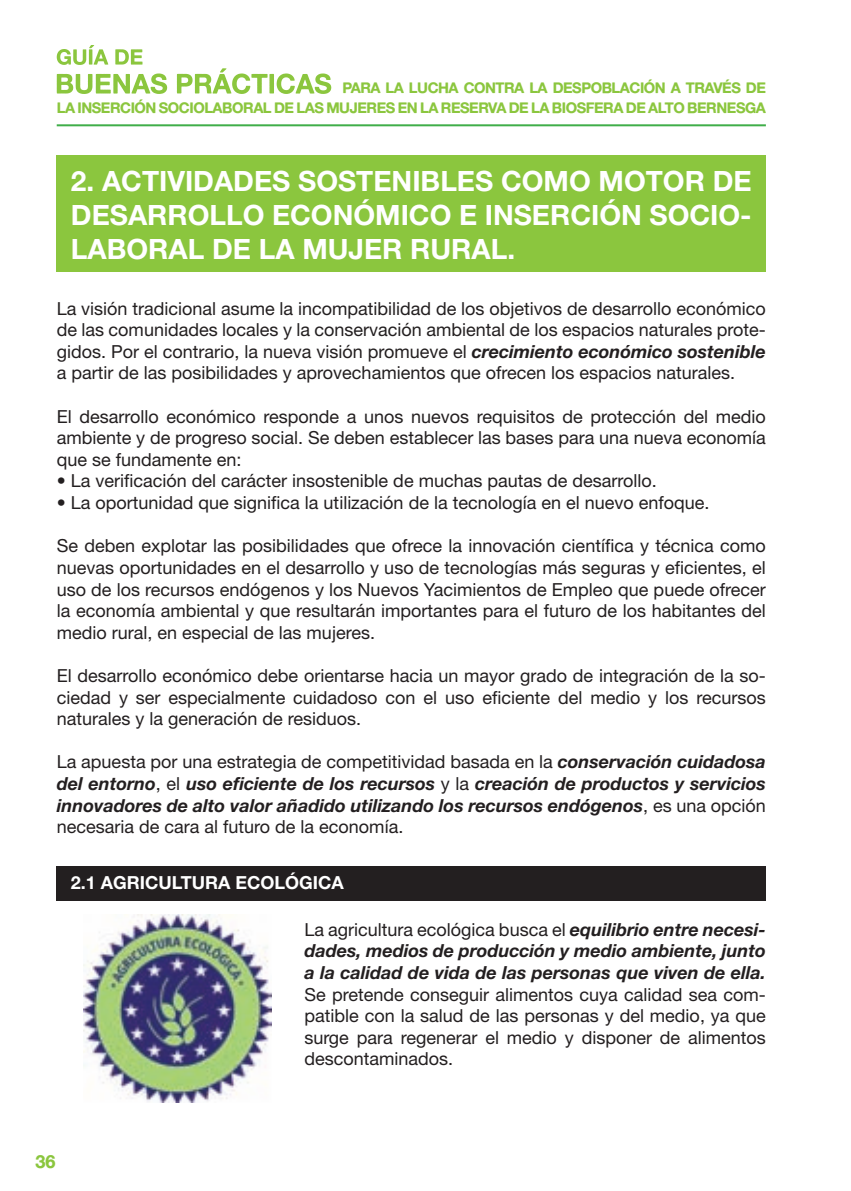
<style>
.page{position:relative;width:851px;height:1191px;background:#fff}
.page>*{position:absolute;margin:0;border:0;box-sizing:border-box;transform-origin:0 0}
.t1{font:700 28px/33.6px "Helvetica Neue";color:#fff;text-align:justify}
.t2{font:18px/21.6px "Helvetica Neue";color:#231f20;text-align:justify}
.t3{font:italic 700 18px/21.6px "Helvetica Neue";color:#231f20;text-align:justify}
.t4{font:700 18px "Helvetica Neue";color:#fff}
.t5{font:18px "Alte Haas Grotesk Bold";color:#8bc63e}
.t6{font:14.6px/19.8px "Alte Haas Grotesk Bold";letter-spacing:-.03em;color:#8bc63e;text-align:right}
.s1{font-weight:700;font-style:italic}
.s2{font-weight:400;font-style:normal}
</style>
<div class="page">
<svg style="left:57px;top:45px;width:274px;height:49px"></svg>
<hr style="left:57px;top:124px;width:708px;height:2px;background:#40ae49">
<div style="left:57px;top:155px;width:708px;height:116px;background:#8bc63e"></div>
<div style="left:57px;top:866px;width:708px;height:34px;background:#231f20"></div>
<img style="left:83px;top:914px;width:188px;height:188px">
<p class="t6" style="left:57px;top:78px;width:710px">PARA LA LUCHA CONTRA LA DESPOBLACIÓN A TRAVÉS DE<br>LA INSERCIÓN SOCIOLABORAL DE LAS MUJERES EN LA RESERVA DE LA BIOSFERA DE ALTO BERNESGA</p>
<h1 class="t1" style="left:71px;top:167px;width:682px">2. ACTIVIDADES SOSTENIBLES COMO MOTOR DE DESARROLLO ECONÓMICO E INSERCIÓN SOCIO-LABORAL DE LA MUJER RURAL.</h1>
<p class="t2" style="left:57px;top:299px;width:710px">La visión tradicional asume la incompatibilidad de los objetivos de desarrollo económico de las comunidades locales y la conservación ambiental de los espacios naturales prote&shy;gidos. Por el contrario, la nueva visión promueve el <span class="s1">crecimiento económico sostenible </span>a partir de las posibilidades y aprovechamientos que ofrecen los espacios naturales.</p>
<p class="t2" style="left:57px;top:407px;width:710px">El desarrollo económico responde a unos nuevos requisitos de protección del medio ambiente y de progreso social. Se deben establecer las bases para una nueva economía que se fundamente en:</p>
<p class="t2" style="left:57px;top:472px;width:601px">• La verificación del carácter insostenible de muchas pautas de desarrollo.</p>
<p class="t2" style="left:57px;top:493px;width:654px">• La oportunidad que significa la utilización de la tecnología en el nuevo enfoque.</p>
<p class="t2" style="left:57px;top:537px;width:710px">Se deben explotar las posibilidades que ofrece la innovación científica y técnica como nuevas oportunidades en el desarrollo y uso de tecnologías más seguras y eficientes, el uso de los recursos endógenos y los Nuevos Yacimientos de Empleo que puede ofrecer la economía ambiental y que resultarán importantes para el futuro de los habitantes del medio rural, en especial de las mujeres.</p>
<p class="t2" style="left:57px;top:666px;width:710px">El desarrollo económico debe orientarse hacia un mayor grado de integración de la so&shy;ciedad y ser especialmente cuidadoso con el uso eficiente del medio y los recursos naturales y la generación de residuos.</p>
<p class="t3" style="left:57px;top:753px;width:710px"><span class="s2">La apuesta por una estrategia de competitividad basada en la</span> conservación cuidadosa del entorno<span class="s2">, el</span> uso eficiente de los recursos <span class="s2">y la</span> creación de productos y servicios innovadores de alto valor añadido utilizando los recursos endógenos<span class="s2">, es una opción necesaria de cara al futuro de la economía.</span></p>
<p class="t4" style="left:71px;top:876px;width:274px">2.1 AGRICULTURA ECOLÓGICA</p>
<p class="t3" style="left:304px;top:920px;width:463px"><span class="s2">La agricultura ecológica busca el</span> equilibrio entre necesi&shy;dades, medios de producción y medio ambiente, junto a la calidad de vida de las personas que viven de ella.</p>
<p class="t2" style="left:304px;top:985px;width:463px">Se pretende conseguir alimentos cuya calidad sea com&shy;patible con la salud de las personas y del medio, ya que surge para regenerar el medio y disponer de alimentos descontaminados.</p>
<p class="t5" style="left:36px;top:1150px;width:22px">36</p>
</div>
